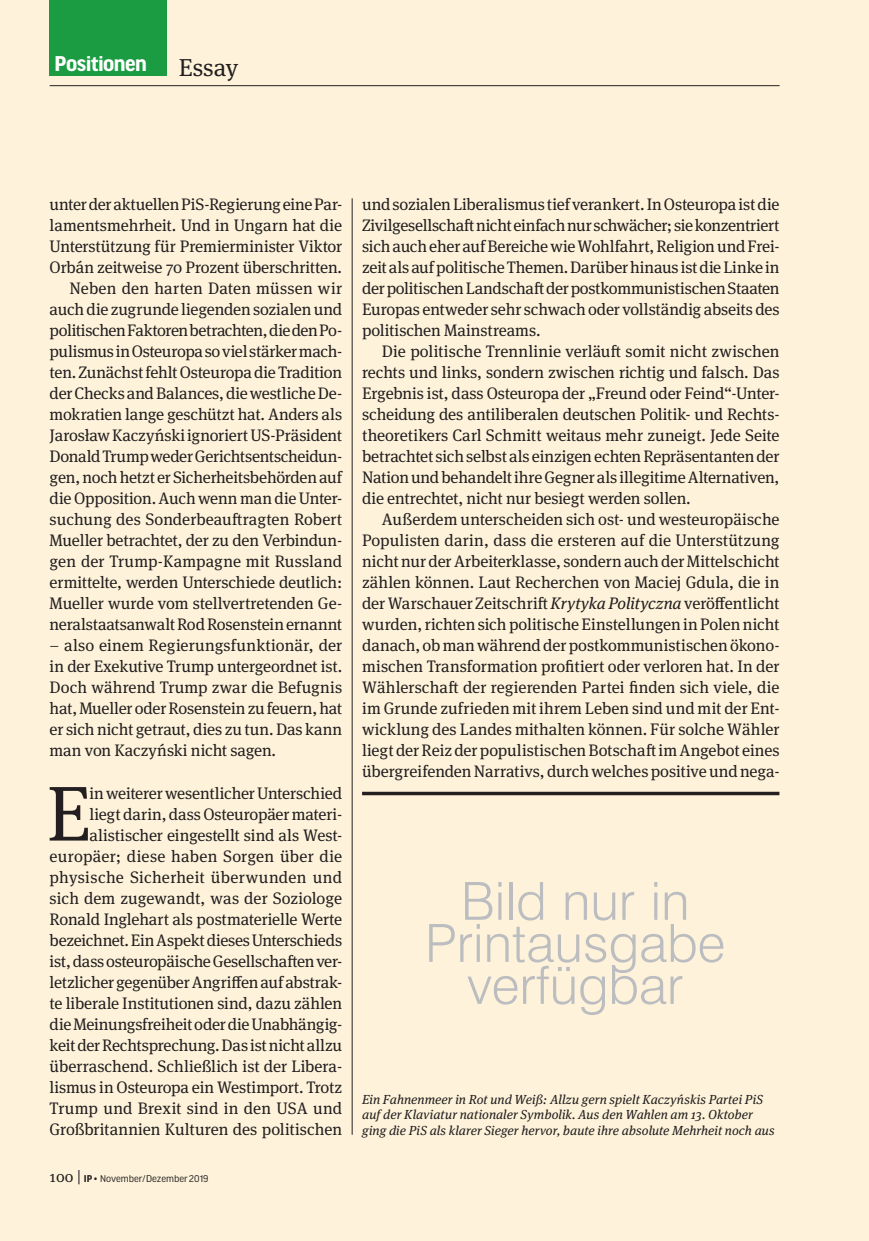
<style>
.page{position:relative;width:869px;height:1241px;background:#fff}
.page>*{position:absolute;margin:0;border:0;box-sizing:border-box;transform-origin:0 0}
.t1{font:77.52px "Meta Serif Pro";color:#231f20}
.t2{font:300 52.5px/42px "Swiss 721 BT";color:#bcbdc0;text-align:center}
.t3{font:24.5px "Meta Serif Pro";letter-spacing:-.005em;color:#231f20}
.t4{font:700 22.75px "Good Headline Pro";letter-spacing:-.025em;color:#fff}
.t5{font:16.62px/21px "Meta Serif Pro";letter-spacing:-.01em;color:#231f20;text-align:justify}
.t6{font:italic 13.12px/15.8px "Meta Serif Pro";letter-spacing:.005em;color:#231f20}
.t7{font:10.5px "Good Headline Pro";color:#231f20}
.s1{font-family:"Meta Serif Pro";font-size:15.75px}
.s2{font-weight:700}
.s3{font-style:italic}
</style>
<div class="page">
<div style="left:0;top:0;width:868px;height:1240px;background:#fef3da"></div>
<hr style="left:50px;top:85px;width:729px;height:1px;background:#231f20">
<hr style="left:351px;top:198px;width:1px;height:936px;background:#231f20">
<div style="left:50px;top:0;width:117px;height:76px;background:#1b9c42"></div>
<svg style="left:362px;top:791px;width:417px;height:4px;background:#4c4743"></svg>
<h3 class="t4" style="left:55px;top:53px;width:94px">Positionen</h3>
<h3 class="t3" style="left:179px;top:49px;width:61px">Essay</h3>
<p class="t5" style="left:50px;top:193px;width:295px;text-align:right">unter der aktuellen PiS-Regierung eine Par&shy;lamentsmehrheit. Und in Ungarn hat die Unterstützung für Premierminister Viktor Orbán zeitweise 70 Prozent überschritten.<br>Neben den harten Daten müssen wir auch die zugrunde liegenden sozialen und politischen Faktoren betrachten, die den Po&shy;pulismus in Osteuropa so viel stärker mach&shy;ten. Zunächst fehlt Osteuropa die Tradition der Checks and Balances, die westliche De&shy;mokratien lange geschützt hat. Anders als Jarosław Kaczyński ignoriert US-Präsident Donald Trump weder Gerichtsentscheidun&shy;gen, noch hetzt er Sicherheitsbehörden auf die Opposition. Auch wenn man die Unter&shy;suchung des Sonderbeauftragten Robert Mueller betrachtet, der zu den Verbindun&shy;gen der Trump-Kampagne mit Russland ermittelte, werden Unterschiede deutlich:<br>Mueller wurde vom stellvertretenden Ge&shy;neralstaatsanwalt Rod Rosenstein ernannt</p>
<p class="t5" style="left:50px;top:634px;width:294px">– also einem Regierungsfunktionär, der in der Exekutive Trump untergeordnet ist.<br>Doch während Trump zwar die Befugnis hat, Mueller oder Rosenstein zu feuern, hat er sich nicht getraut, dies zu tun. Das kann man von Kaczyński nicht sagen.</p>
<h1 class="t1" style="left:47px;top:757px;width:45px">E</h1>
<p class="t5" style="left:50px;top:781px;width:294px;text-align:right">in weiterer wesentlicher Unterschied<br>liegt darin, dass Osteuropäer materi&shy;alistischer eingestellt sind als West&shy;europäer; diese haben Sorgen über die physische Sicherheit überwunden und sich dem zugewandt, was der Soziologe Ronald Inglehart als postmaterielle Werte bezeichnet. Ein Aspekt dieses Unterschieds ist, dass osteuropäische Gesellschaften ver&shy;letzlicher gegenüber Angriffen auf abstrak&shy;te liberale Institutionen sind, dazu zählen die Meinungsfreiheit oder die Unabhängig&shy;keit der Rechtsprechung. Das ist nicht allzu überraschend. Schließlich ist der Libera&shy;lismus in Osteuropa ein Westimport. Trotz Trump und Brexit sind in den USA und Großbritannien Kulturen des politischen</p>
<p class="t7" style="left:50px;top:1173px;width:160px"><span class="s1">100 |</span> <span class="s2">IP</span> • November/Dezember 2019</p>
<p class="t5" style="left:362px;top:193px;width:419px">und sozialen Liberalismus tief verankert. In Osteuropa ist die Zivilgesellschaft nicht einfach nur schwächer; sie konzentriert sich auch eher auf Bereiche wie Wohlfahrt, Religion und Frei&shy;zeit als auf politische Themen. Darüber hinaus ist die Linke in der politischen Landschaft der postkommunistischen Staaten Europas entweder sehr schwach oder vollständig abseits des politischen Mainstreams.</p>
<p class="t5" style="left:362px;top:340px;width:419px;text-indent:20px">Die politische Trennlinie verläuft somit nicht zwischen rechts und links, sondern zwischen richtig und falsch. Das Ergebnis ist, dass Osteuropa der „Freund oder Feind“-Unter&shy;scheidung des antiliberalen deutschen Politik- und Rechts&shy;theoretikers Carl Schmitt weitaus mehr zuneigt. Jede Seite betrachtet sich selbst als einzigen echten Repräsentanten der Nation und behandelt ihre Gegner als illegitime Alternativen, die entrechtet, nicht nur besiegt werden sollen.</p>
<p class="t5" style="left:362px;top:508px;width:419px;text-indent:20px">Außerdem unterscheiden sich ost- und westeuropäische Populisten darin, dass die ersteren auf die Unterstützung nicht nur der Arbeiterklasse, sondern auch der Mittelschicht zählen können. Laut Recherchen von Maciej Gdula, die in der Warschauer Zeitschrift <span class="s3">Krytyka Polityczna</span> veröffentlicht wurden, richten sich politische Einstellungen in Polen nicht danach, ob man während der postkommunistischen ökono&shy;mischen Transformation profitiert oder verloren hat. In der Wählerschaft der regierenden Partei finden sich viele, die im Grunde zufrieden mit ihrem Leben sind und mit der Ent&shy;wicklung des Landes mithalten können. Für solche Wähler liegt der Reiz der populistischen Botschaft im Angebot eines übergreifenden Narrativs, durch welches positive und nega-</p>
<h2 class="t2" style="left:425px;top:879px;width:302px">Bild nur in<br>Printausgabe verfügbar</h2>
<p class="t6" style="left:362px;top:1090px;width:414px">Ein Fahnenmeer in Rot und Weiß: Allzu gern spielt Kaczyńskis Partei PiS auf der Klaviatur nationaler Symbolik. Aus den Wahlen am 13. Oktober ging die PiS als klarer Sieger hervor, baute ihre absolute Mehrheit noch aus</p>
</div>
